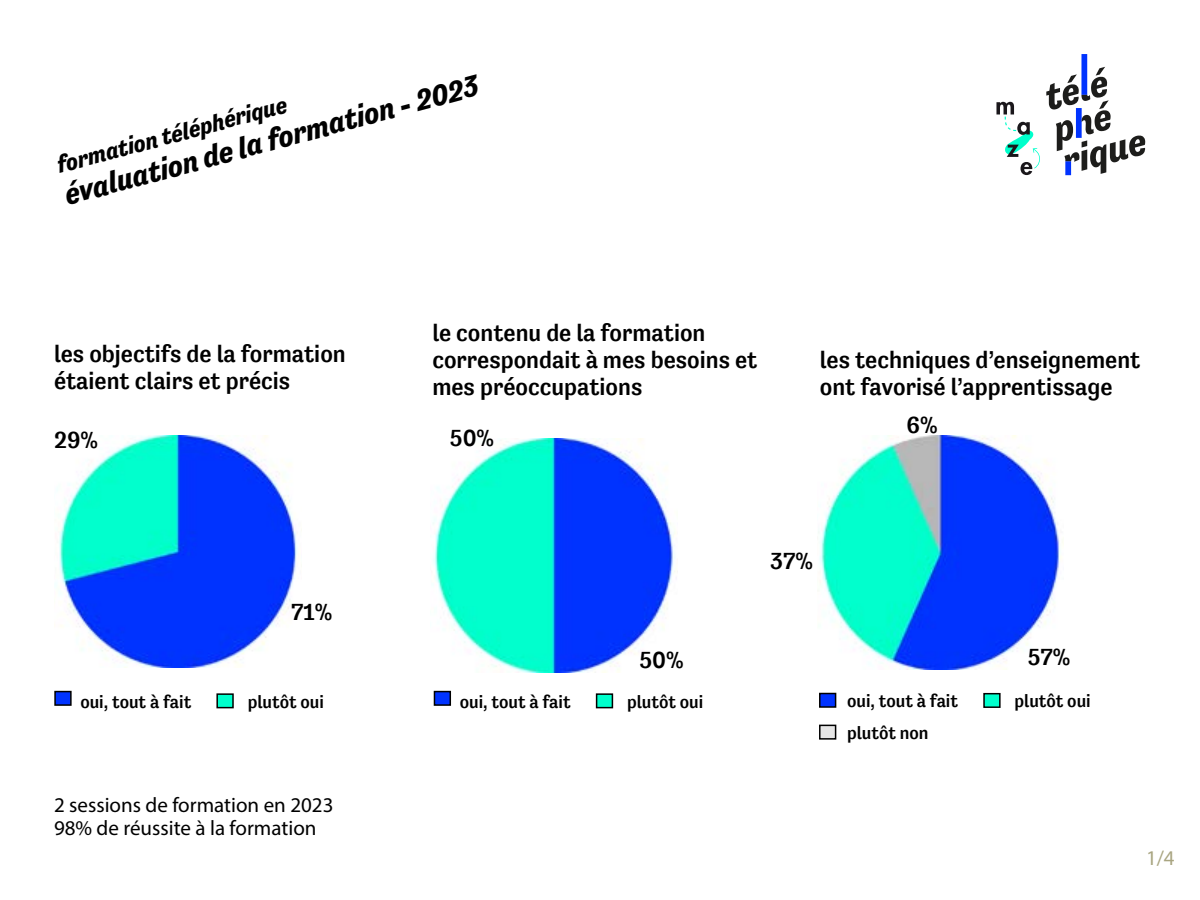
<style>
.page{position:relative;width:1200px;height:900px;background:#fff}
.page>*{position:absolute;margin:0;border:0;box-sizing:border-box;transform-origin:0 0}
.t1{font:italic 700 30px "Tenso W00";color:#000}
.t2{font:500 24px/27px "Tenso W00";color:#000}
.t3{font:italic 700 23.7px "Tenso W00";color:#000}
.t4{font:21px/22.5px "Myriad Pro";color:#000}
.t5{font:21px "Myriad Pro";color:#a9a581}
.t6{font:500 18px "Tenso W00";color:#000}
</style>
<div class="page">
<img style="left:818px;top:436px;width:246px;height:234px">
<img style="left:433px;top:439px;width:245px;height:234px">
<img style="left:55px;top:435px;width:243px;height:233px">
<svg style="left:996px;top:54px;width:149px;height:121px"></svg>
<div style="left:216px;top:693px;width:18px;height:15px;background:#0fc;border:2px solid #000"></div>
<div style="left:54px;top:691px;width:18px;height:15px;background:#03f;border:2px solid #000"></div>
<div style="left:596px;top:693px;width:17px;height:15px;background:#0fc;border:2px solid #000"></div>
<div style="left:434px;top:691px;width:17px;height:15px;background:#03f;border:2px solid #000"></div>
<div style="left:983px;top:693px;width:18px;height:15px;background:#0fc;border:2px solid #000"></div>
<div style="left:819px;top:693px;width:17px;height:15px;background:#03f;border:2px solid #000"></div>
<div style="left:819px;top:725px;width:17px;height:15px;background:#e6e6e6;border:2px solid #000"></div>
<p class="t1" style="left:61px;top:179px;width:429px;rotate:-15deg">évaluation de la formation - 2023</p>
<p class="t3" style="left:54px;top:152px;width:239px;rotate:-15deg">formation téléphérique</p>
<p class="t2" style="left:54px;top:340px;width:293px">les objectifs de la formation étaient clairs et précis</p>
<p class="t2" style="left:54px;top:427px;width:46px">29%</p>
<p class="t2" style="left:291px;top:598px;width:43px">71%</p>
<p class="t6" style="left:80px;top:692px;width:112px">oui, tout à fait</p>
<p class="t6" style="left:248px;top:692px;width:78px">plutôt oui</p>
<p class="t4" style="left:54px;top:794px;width:281px">2 sessions de formation en 2023<br>98% de réussite à la formation</p>
<p class="t2" style="left:432px;top:319px;width:327px">le contenu de la formation correspondait à mes besoins et mes préoccupations</p>
<p class="t2" style="left:450px;top:425px;width:46px">50%</p>
<p class="t2" style="left:820px;top:346px;width:322px">les techniques d’enseignement ont favorisé l’apprentissage</p>
<p class="t2" style="left:907px;top:411px;width:33px">6%</p>
<p class="t2" style="left:639px;top:646px;width:46px">50%</p>
<p class="t6" style="left:460px;top:692px;width:112px">oui, tout à fait</p>
<p class="t6" style="left:627px;top:692px;width:78px">plutôt oui</p>
<p class="t2" style="left:770px;top:548px;width:44px">37%</p>
<p class="t2" style="left:1028px;top:643px;width:44px">57%</p>
<p class="t6" style="left:847px;top:691px;width:112px">oui, tout à fait</p>
<p class="t6" style="left:1015px;top:691px;width:78px">plutôt oui</p>
<p class="t6" style="left:847px;top:723px;width:83px">plutôt non</p>
<p class="t5" style="left:1146px;top:845px;width:30px">1/4</p>
</div>
